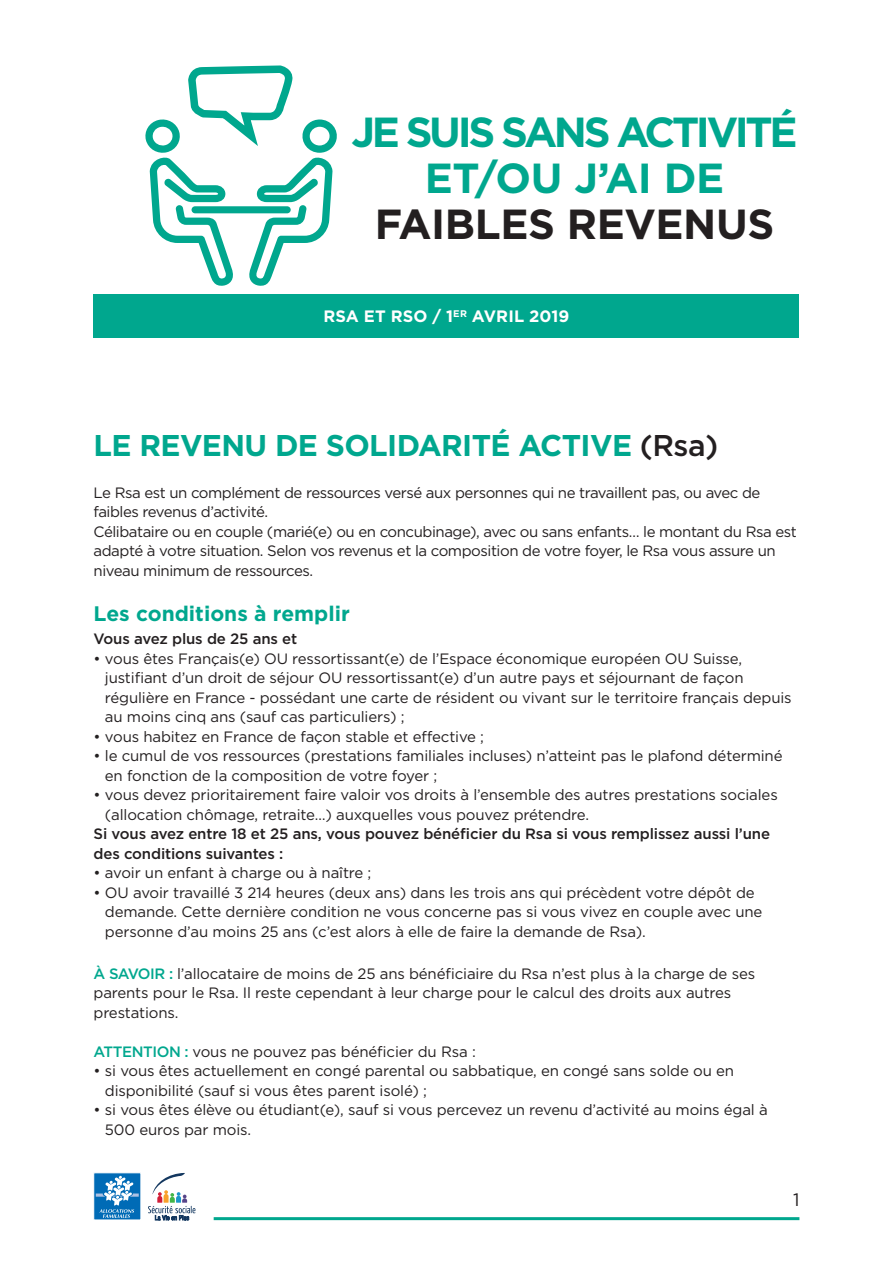
<style>
.page{position:relative;width:893px;height:1263px;background:#fff}
.page>*{position:absolute;margin:0;border:0;box-sizing:border-box;transform-origin:0 0}
.t1{font:700 42px/46px "Gotham";letter-spacing:-.045em;color:#00a78e;text-align:center}
.H1_PAGE1{font:700 30px "Gotham";letter-spacing:-.02em;color:#00a78e}
.H3_P1{font:700 21px "Gotham";color:#00a78e}
.t2{font:18px "Gotham";color:#231f20}
.H2P1{font:700 16.5px "Gotham";letter-spacing:.005em;color:#fff}
.P_gauche_P1{font:15px/19.5px "Gotham";letter-spacing:-.01em;color:#231f20}
.TEX_COURANT{font:15px/19.5px "Gotham";letter-spacing:-.01em;color:#231f20}
.P_gauche_P1-2{font:15px/19.5px "Gotham";letter-spacing:-.03em;color:#231f20}
.P_gauche_P1-3{font:500 15px/19.5px "Gotham";letter-spacing:-.01em;color:#231f20}
.s1{color:#231f20}
.s2{font-weight:500;color:#231f20}
.s3{font-weight:500;color:#00a78e}
</style>
<div class="page">
<hr style="left:214px;top:1217px;width:585px;height:3px;background:#00a78e">
<div style="left:94px;top:1172px;width:47px;height:48px;background:linear-gradient(to right,#006bb6,#006bb6)"></div>
<svg style="left:96px;top:1176px;width:43px;height:42px;background:#4592c9"></svg>
<svg style="left:148px;top:1173px;width:47px;height:47px"></svg>
<div style="left:94px;top:294px;width:705px;height:43px;background:#00a78e"></div>
<svg style="left:145px;top:65px;width:192px;height:221px"></svg>
<p class="t1" style="left:351px;top:109px;width:448px">JE SUIS SANS ACTIVITÉ<br>ET/OU J’AI DE<br><span class="s1">FAIBLES REVENUS</span></p>
<p class="H2P1" style="left:323px;top:306px;width:247px">RSA ET RSO / 1<sup>ER</sup> AVRIL 2019</p>
<h1 class="H1_PAGE1" style="left:94px;top:425px;width:626px">LE REVENU DE SOLIDARITÉ ACTIVE <span class="s2">(Rsa)</span></h1>
<p class="P_gauche_P1-2" style="left:94px;top:482px;width:668px">Le Rsa est un complément de ressources versé aux personnes qui ne travaillent pas, ou avec de faibles revenus d’activité.</p>
<p class="P_gauche_P1-2" style="left:94px;top:521px;width:705px">Célibataire ou en couple (marié(e) ou en concubinage), avec ou sans enfants… le montant du Rsa est adapté à votre situation. Selon vos revenus et la composition de votre foyer, le Rsa vous assure un niveau minimum de ressources.</p>
<h2 class="H3_P1" style="left:94px;top:599px;width:258px">Les conditions à remplir</h2>
<p class="P_gauche_P1-3" style="left:94px;top:629px;width:205px">Vous avez plus de 25 ans et</p>
<p class="P_gauche_P1" style="left:105px;top:648px;width:688px;text-indent:-11px">• vous êtes Français(e) OU ressortissant(e) de l’Espace économique européen OU Suisse, justifiant d’un droit de séjour OU ressortissant(e) d’un autre pays et séjournant de façon régulière en France - possédant une carte de résident ou vivant sur le territoire français depuis au moins cinq ans (sauf cas particuliers) ;</p>
<p class="P_gauche_P1" style="left:94px;top:726px;width:392px">• vous habitez en France de façon stable et effective ;</p>
<p class="P_gauche_P1" style="left:105px;top:746px;width:679px;text-indent:-11px">• le cumul de vos ressources (prestations familiales incluses) n’atteint pas le plafond déterminé en fonction de la composition de votre foyer ;</p>
<p class="P_gauche_P1" style="left:105px;top:785px;width:674px;text-indent:-11px">• vous devez prioritairement faire valoir vos droits à l’ensemble des autres prestations sociales (allocation chômage, retraite…) auxquelles vous pouvez prétendre.</p>
<p class="P_gauche_P1-3" style="left:94px;top:824px;width:678px">Si vous avez entre 18 et 25 ans, vous pouvez bénéficier du Rsa si vous remplissez aussi l’une des conditions suivantes :</p>
<p class="P_gauche_P1" style="left:94px;top:863px;width:279px">• avoir un enfant à charge ou à naître ;</p>
<p class="P_gauche_P1" style="left:105px;top:882px;width:659px;text-indent:-11px">• OU avoir travaillé 3 214 heures (deux ans) dans les trois ans qui précèdent votre dépôt de demande. Cette dernière condition ne vous concerne pas si vous vivez en couple avec une personne d’au moins 25 ans (c’est alors à elle de faire la demande de Rsa).</p>
<p class="TEX_COURANT" style="left:94px;top:963px;width:663px"><span class="s3">À SAVOIR :</span> l’allocataire de moins de 25 ans bénéficiaire du Rsa n’est plus à la charge de ses parents pour le Rsa. Il reste cependant à leur charge pour le calcul des droits aux autres prestations.</p>
<p class="TEX_COURANT" style="left:94px;top:1041px;width:384px"><span class="s3">ATTENTION :</span> vous ne pouvez pas bénéficier du Rsa :</p>
<p class="TEX_COURANT" style="left:105px;top:1061px;width:631px;text-indent:-11px">• si vous êtes actuellement en congé parental ou sabbatique, en congé sans solde ou en disponibilité (sauf si vous êtes parent isolé) ;</p>
<p class="TEX_COURANT" style="left:105px;top:1100px;width:664px;text-indent:-11px">• si vous êtes élève ou étudiant(e), sauf si vous percevez un revenu d’activité au moins égal à<br>500 euros par mois.</p>
<p class="t2" style="left:793px;top:1188px;width:8px">1</p>
</div>
